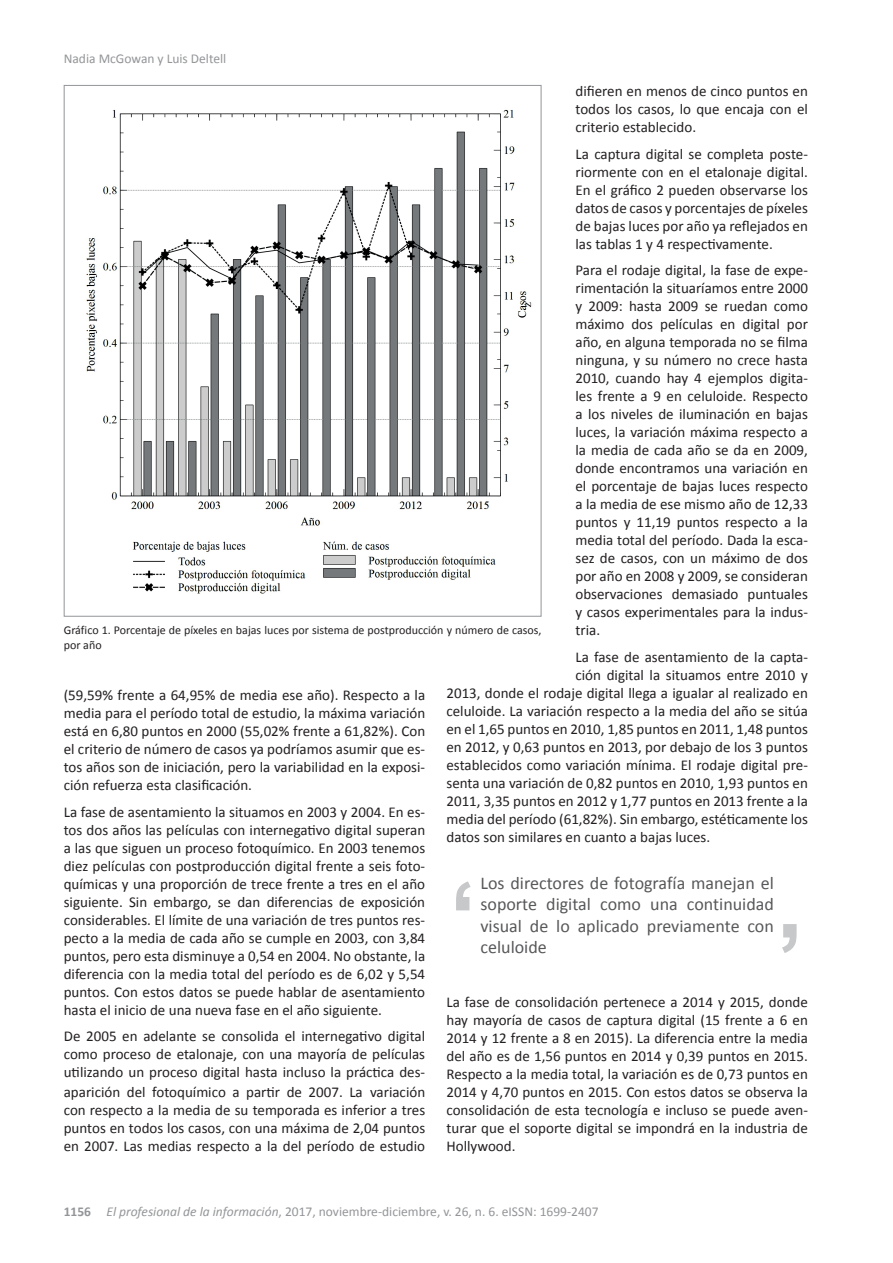
<style>
.page{position:relative;width:893px;height:1263px;background:#fff}
.page>*{position:absolute;margin:0;border:0;box-sizing:border-box;transform-origin:0 0}
.t1{font:18px/21.6px "Calibri";color:#57585a;text-align:justify}
.t2{font:15px/18px "Calibri";color:#231f20;text-align:justify}
.t3{font:13.5px "Calibri";color:#939598}
.t4{font:12px/14.4px "Calibri";color:#231f20}
.s1{font-weight:700}
.s2{font-style:italic}
</style>
<div class="page">
<svg style="left:782px;top:924px;width:15px;height:29px"></svg>
<svg style="left:456px;top:881px;width:15px;height:29px"></svg>
<img style="left:86px;top:109px;width:446px;height:485px">
<p class="t3" style="left:64px;top:50px;width:164px">Nadia McGowan y Luis Deltell</p>
<p class="t2" style="left:575px;top:82px;width:234px">difieren en menos de cinco puntos en todos los casos, lo que encaja con el criterio establecido.</p>
<p class="t2" style="left:575px;top:145px;width:234px">La captura digital se completa poste&shy;riormente con en el etalonaje digital.<br>En el gráfico 2 pueden observarse los datos de casos y porcentajes de píxeles de bajas luces por año ya reflejados en las tablas 1 y 4 respectivamente.</p>
<p class="t2" style="left:575px;top:261px;width:234px">Para el rodaje digital, la fase de expe&shy;rimentación la situaríamos entre 2000 y 2009: hasta 2009 se ruedan como máximo dos películas en digital por año, en alguna temporada no se filma ninguna, y su número no crece hasta 2010, cuando hay 4 ejemplos digita&shy;les frente a 9 en celuloide. Respecto a los niveles de iluminación en bajas luces, la variación máxima respecto a la media de cada año se da en 2009, donde encontramos una variación en el porcentaje de bajas luces respecto a la media de ese mismo año de 12,33 puntos y 11,19 puntos respecto a la media total del período. Dada la esca&shy;sez de casos, con un máximo de dos por año en 2008 y 2009, se consideran observaciones demasiado puntuales y casos experimentales para la indus&shy;tria.</p>
<p class="t2" style="left:575px;top:648px;width:234px">La fase de asentamiento de la capta-</p>
<p class="t2" style="left:575px;top:666px;width:234px">ción digital la situamos entre 2010 y</p>
<p class="t2" style="left:446px;top:684px;width:363px">2013, donde el rodaje digital llega a igualar al realizado en</p>
<p class="t2" style="left:446px;top:702px;width:363px">celuloide. La variación respecto a la media del año se sitúa</p>
<p class="t2" style="left:446px;top:720px;width:363px">en el 1,65 puntos en 2010, 1,85 puntos en 2011, 1,48 puntos</p>
<p class="t2" style="left:446px;top:738px;width:363px">en 2012, y 0,63 puntos en 2013, por debajo de los 3 puntos</p>
<p class="t2" style="left:446px;top:756px;width:363px">establecidos como variación mínima. El rodaje digital pre-</p>
<p class="t2" style="left:446px;top:774px;width:363px">senta una variación de 0,82 puntos en 2010, 1,93 puntos en</p>
<p class="t2" style="left:446px;top:792px;width:363px">2011, 3,35 puntos en 2012 y 1,77 puntos en 2013 frente a la</p>
<p class="t2" style="left:446px;top:810px;width:363px">media del período (61,82%). Sin embargo, estéticamente los</p>
<p class="t2" style="left:446px;top:828px;width:265px">datos son similares en cuanto a bajas luces.</p>
<p class="t4" style="left:64px;top:623px;width:479px">Gráfico 1. Porcentaje de píxeles en bajas luces por sistema de postproducción y número de casos, por año</p>
<p class="t2" style="left:64px;top:686px;width:363px">(59,59% frente a 64,95% de media ese año). Respecto a la media para el período total de estudio, la máxima variación está en 6,80 puntos en 2000 (55,02% frente a 61,82%). Con el criterio de número de casos ya podríamos asumir que es&shy;tos años son de iniciación, pero la variabilidad en la exposi&shy;ción refuerza esta clasificación.</p>
<p class="t2" style="left:64px;top:803px;width:363px">La fase de asentamiento la situamos en 2003 y 2004. En es&shy;tos dos años las películas con internegativo digital superan a las que siguen un proceso fotoquímico. En 2003 tenemos diez películas con postproducción digital frente a seis foto&shy;químicas y una proporción de trece frente a tres en el año siguiente. Sin embargo, se dan diferencias de exposición considerables. El límite de una variación de tres puntos res&shy;pecto a la media de cada año se cumple en 2003, con 3,84 puntos, pero esta disminuye a 0,54 en 2004. No obstante, la diferencia con la media total del período es de 6,02 y 5,54 puntos. Con estos datos se puede hablar de asentamiento hasta el inicio de una nueva fase en el año siguiente.</p>
<p class="t2" style="left:64px;top:1027px;width:363px">De 2005 en adelante se consolida el internegativo digital como proceso de etalonaje, con una mayoría de películas utilizando un proceso digital hasta incluso la práctica des-</p>
<p class="t2" style="left:64px;top:1083px;width:363px">aparición del fotoquímico a partir de 2007. La variación con respecto a la media de su temporada es inferior a tres puntos en todos los casos, con una máxima de 2,04 puntos en 2007. Las medias respecto a la del período de estudio</p>
<p class="t1" style="left:480px;top:872px;width:295px">Los directores de fotografía manejan el soporte digital como una continuidad visual de lo aplicado previamente con celuloide</p>
<p class="t2" style="left:446px;top:993px;width:363px">La fase de consolidación pertenece a 2014 y 2015, donde hay mayoría de casos de captura digital (15 frente a 6 en 2014 y 12 frente a 8 en 2015). La diferencia entre la media del año es de 1,56 puntos en 2014 y 0,39 puntos en 2015.<br>Respecto a la media total, la variación es de 0,73 puntos en 2014 y 4,70 puntos en 2015. Con estos datos se observa la consolidación de esta tecnología e incluso se puede aven&shy;turar que el soporte digital se impondrá en la industria de Hollywood.</p>
<p class="t3" style="left:64px;top:1203px;width:536px"><span class="s1">1156</span> <span class="s2">El profesional de la información</span>, 2017, noviembre-diciembre, v. 26, n. 6. eISSN: 1699-2407</p>
</div>
